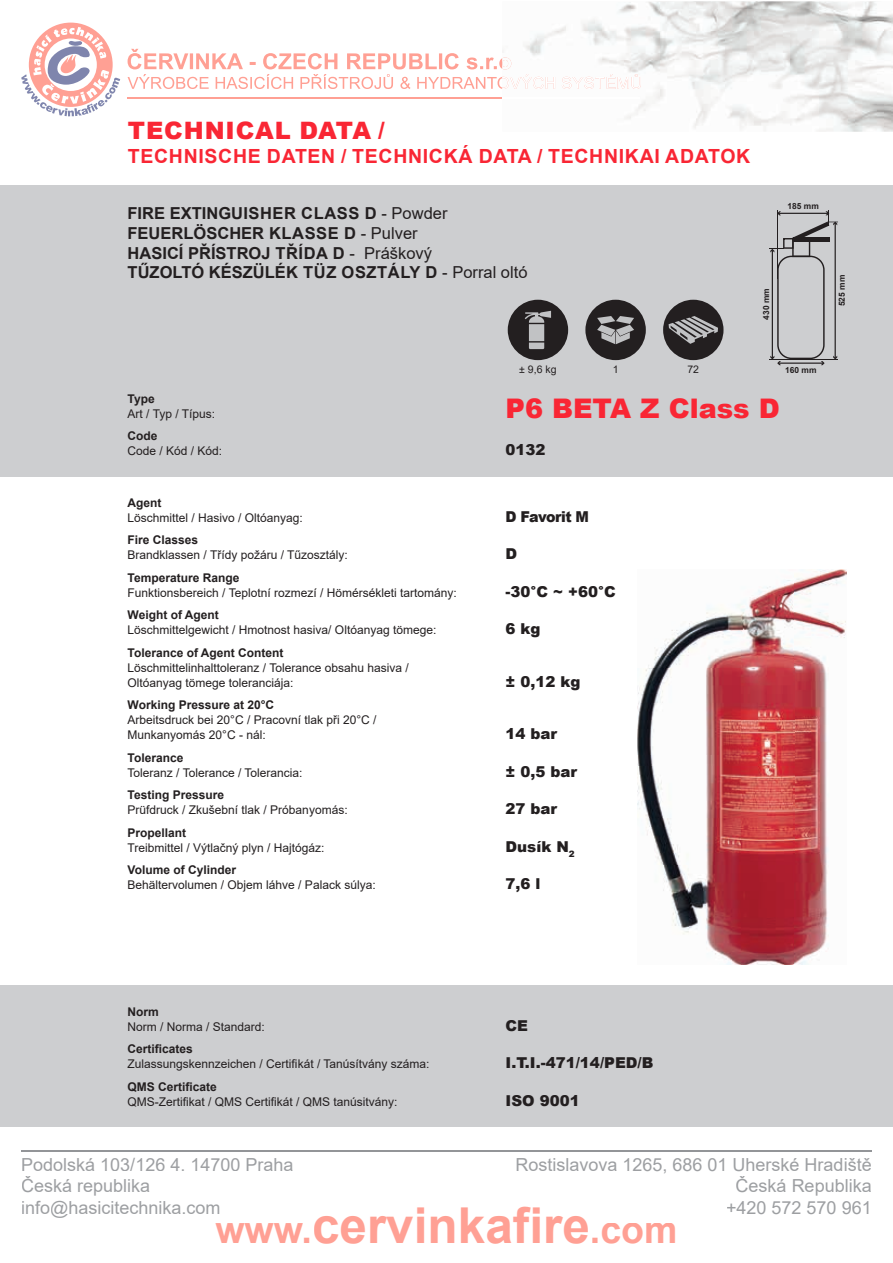
<style>
.page{position:relative;width:893px;height:1263px;background:#fff}
.page>*{position:absolute;margin:0;border:0;box-sizing:border-box;transform-origin:0 0}
.t1{font:700 49.5px "Arial";color:#ffa094}
.t2{font:900 27px "Arial";color:#f92634}
.t3{font:900 24px "Arial";letter-spacing:.035em;color:#f92634}
.t4{font:700 19.5px "Arial";letter-spacing:.035em;color:#f92634}
.t5{font:18px/21.6px "Arial";color:#9d9fa2}
.t6{font:700 16.5px/19.8px "Arial";color:#231f20}
.t7{font:900 15px "Arial";color:#231f20}
.t8{font:900 15px "Arial";letter-spacing:-.04em;color:#231f20;scale:.95 1}
.t9{font:12px/15px "Arial";color:#231f20}
.t10{font:700 12px "Arial";color:#231f20}
.t11{font:10.5px "Arial";color:#231f20}
.t12{font:700 8.4px "Arial";color:#231f20}
.s1{font-weight:700}
.s2{font-weight:400}
.s3{font-size:37.5px}
</style>
<div class="page">
<img style="left:524px;top:1px;width:369px;height:131px">
<svg style="left:21px;top:23px;width:99px;height:93px"></svg>
<hr style="left:21px;top:1150px;width:851px;height:1px;background:#939598">
<img style="left:525px;top:74px;width:113px;height:3px">
<img style="left:517px;top:77px;width:124px;height:12px">
<svg style="left:128px;top:49px;width:389px;height:40px"></svg>
<hr style="left:128px;top:97px;width:374px;height:2px;background:#ffa094">
<img style="left:524px;top:97px;width:116px;height:2px">
<div style="left:0;top:186px;width:893px;height:291px;background:#cdced0"></div>
<div style="left:0;top:986px;width:893px;height:141px;background:#cdced0"></div>
<div style="left:508px;top:300px;width:60px;height:60px;background:#231f20;border-radius:30px"></div>
<svg style="left:525px;top:311px;width:26px;height:38px"></svg>
<div style="left:585px;top:300px;width:61px;height:60px;background:#231f20;border-radius:30px"></div>
<svg style="left:597px;top:316px;width:37px;height:28px"></svg>
<div style="left:663px;top:300px;width:60px;height:60px;background:#231f20;border-radius:30px"></div>
<svg style="left:669px;top:316px;width:49px;height:28px"></svg>
<img style="left:637px;top:569px;width:210px;height:395px">
<svg style="left:769px;top:210px;width:69px;height:155px"></svg>
<hr style="left:793px;top:238px;width:36px;height:4px;background:#231f20">
<h3 class="t3" style="left:128px;top:113px;width:258px">TECHNICAL DATA <span class="s1">/</span></h3>
<h3 class="t4" style="left:128px;top:142px;width:624px">TECHNISCHE DATEN / TECHNICKÁ DATA / TECHNIKAI ADATOK</h3>
<h3 class="t6" style="left:128px;top:203px;width:401px">FIRE EXTINGUISHER CLASS D <span class="s2">- Powder </span>FEUERLÖSCHER KLASSE D <span class="s2">- Pulver<br></span>HASICÍ PŘÍSTROJ TŘÍDA D <span class="s2">- Práškový<br></span>TŰZOLTÓ KÉSZÜLÉK TÜZ OSZTÁLY D <span class="s2">- Porral oltó</span></h3>
<p class="t12" style="left:760px;top:320px;width:33px;rotate:-90deg">430 mm</p>
<p class="t12" style="left:788px;top:200px;width:33px">185 mm</p>
<p class="t11" style="left:519px;top:362px;width:39px">± 9,6 kg</p>
<p class="t11" style="left:613px;top:362px;width:7px">1</p>
<p class="t11" style="left:687px;top:362px;width:13px">72</p>
<p class="t12" style="left:785px;top:364px;width:33px">160 mm</p>
<p class="t10" style="left:128px;top:390px;width:29px">Type</p>
<p class="t9" style="left:128px;top:406px;width:89px">Art / Typ / Típus:</p>
<h2 class="t2" style="left:506px;top:389px;width:276px">P6 BETA Z Class D</h2>
<p class="t10" style="left:128px;top:428px;width:31px">Code</p>
<p class="t9" style="left:128px;top:444px;width:96px">Code / Kód / Kód:</p>
<p class="t7" style="left:506px;top:439px;width:42px">0132</p>
<p class="t10" style="left:128px;top:494px;width:35px">Agent</p>
<p class="t9" style="left:128px;top:510px;width:177px">Löschmittel / Hasivo / Oltóanyag:</p>
<p class="t8" style="left:506px;top:505px;width:89px">D Favorit M</p>
<p class="t10" style="left:128px;top:531px;width:72px">Fire Classes</p>
<p class="t9" style="left:128px;top:547px;width:222px">Brandklassen / Třídy požáru / Tűzosztály:</p>
<p class="t7" style="left:506px;top:543px;width:13px">D</p>
<p class="t10" style="left:128px;top:569px;width:113px">Temperature Range</p>
<p class="t9" style="left:128px;top:585px;width:331px">Funktionsbereich / Teplotní rozmezí / Hömérsékleti tartomány:</p>
<p class="t7" style="left:506px;top:580px;width:112px">-30°C ~ +60°C</p>
<p class="t10" style="left:128px;top:606px;width:93px">Weight of Agent</p>
<p class="t9" style="left:128px;top:622px;width:310px">Löschmittelgewicht / Hmotnost hasiva/ Oltóanyag tömege:</p>
<p class="t7" style="left:506px;top:618px;width:37px">6 kg</p>
<p class="t10" style="left:128px;top:644px;width:158px">Tolerance of Agent Content</p>
<p class="t9" style="left:128px;top:660px;width:283px">Löschmittelinhalttoleranz / Tolerance obsahu hasiva /<br>Oltóanyag tömege toleranciája:</p>
<p class="t7" style="left:506px;top:670px;width:76px">± 0,12 kg</p>
<p class="t10" style="left:128px;top:696px;width:148px">Working Pressure at 20°C</p>
<p class="t9" style="left:128px;top:712px;width:251px">Arbeitsdruck bei 20°C / Pracovní tlak při 20°C /<br>Munkanyomás 20°C - nál:</p>
<p class="t7" style="left:506px;top:723px;width:53px">14 bar</p>
<p class="t10" style="left:128px;top:749px;width:57px">Tolerance</p>
<p class="t9" style="left:128px;top:765px;width:176px">Toleranz / Tolerance / Tolerancia:</p>
<p class="t7" style="left:506px;top:760px;width:73px">± 0,5 bar</p>
<p class="t10" style="left:128px;top:786px;width:98px">Testing Pressure</p>
<p class="t9" style="left:128px;top:802px;width:222px">Prüfdruck / Zkušební tlak / Próbanyomás:</p>
<p class="t7" style="left:506px;top:798px;width:53px">27 bar</p>
<p class="t10" style="left:128px;top:824px;width:60px">Propellant</p>
<p class="t9" style="left:128px;top:840px;width:198px">Treibmittel / Výtlačný plyn / Hajtógáz:</p>
<p class="t7" style="left:506px;top:835px;width:71px">Dusík N<sub>2</sub></p>
<p class="t10" style="left:128px;top:861px;width:110px">Volume of Cylinder</p>
<p class="t9" style="left:128px;top:877px;width:250px">Behältervolumen / Objem láhve / Palack súlya:</p>
<p class="t7" style="left:506px;top:873px;width:36px">7,6 l</p>
<p class="t12" style="left:836px;top:306px;width:33px;rotate:-90deg">525 mm</p>
<p class="t10" style="left:128px;top:1003px;width:33px">Norm</p>
<p class="t9" style="left:128px;top:1019px;width:139px">Norm / Norma / Standard:</p>
<p class="t7" style="left:506px;top:1014px;width:24px">CE</p>
<p class="t10" style="left:128px;top:1040px;width:67px">Certificates</p>
<p class="t9" style="left:128px;top:1056px;width:303px">Zulassungskennzeichen / Certifikát / Tanúsítvány száma:</p>
<p class="t7" style="left:506px;top:1052px;width:149px">I.T.I.-471/14/PED/B</p>
<p class="t10" style="left:128px;top:1078px;width:91px">QMS Certificate</p>
<p class="t9" style="left:128px;top:1094px;width:272px">QMS-Zertifikat / QMS Certifikát / QMS tanúsitvány:</p>
<p class="t7" style="left:506px;top:1089px;width:76px">ISO 9001</p>
<h3 class="t5" style="left:21px;top:1153px;width:274px">Podolská 103/126 4. 14700 Praha<br>Česká republika info@hasicitechnika.com</h3>
<h3 class="t5" style="left:515px;top:1153px;width:358px;text-align:right">Rostislavova 1265, 686 01 Uherské Hradiště<br>Česká Republika<br>+420 572 570 961</h3>
<h1 class="t1" style="left:215px;top:1191px;width:463px"><span class="s3">www.</span>cervinkafire<span class="s3">.com</span></h1>
</div>
